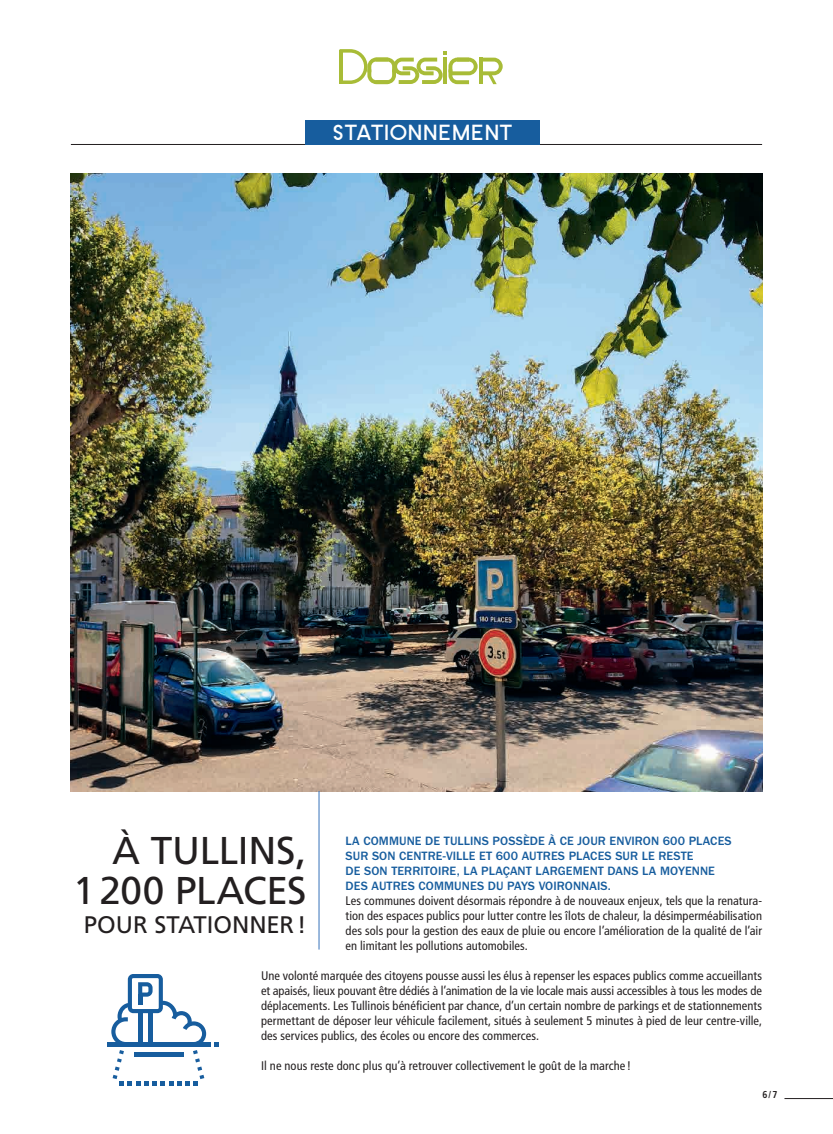
<style>
.page{position:relative;width:833px;height:1134px;background:#fff}
.page>*{position:absolute;margin:0;border:0;box-sizing:border-box;transform-origin:0 0}
.t1{font:38.75px/40px "Frutiger LT Std";letter-spacing:-.01em;color:#231f20;text-align:right}
.t2{font:24px "Frutiger LT Std";color:#231f20}
.t3{font:700 22.75px "SF New Republic";letter-spacing:.01em;color:#fff}
.t4{font:condensed 12.5px/15px "Frutiger LT Std";letter-spacing:.005em;color:#231f20;text-align:justify}
.t5{font:500 12.5px/15px "ITC Franklin Gothic Std";letter-spacing:.01em;color:#175d9e}
.t6{font:700 condensed 10px "Frutiger LT Std";color:#231f20;scale:.96 1}
</style>
<div class="page">
<hr style="left:784px;top:1098px;width:49px;height:1px;background:#231f20">
<hr style="left:71px;top:144px;width:691px;height:1px;background:#231f20">
<div style="left:305px;top:121px;width:234px;height:24px;background:#175d9e"></div>
<svg style="left:339px;top:49px;width:163px;height:36px"></svg>
<hr style="left:339px;top:51px;width:4px;height:33px;background:#a8bc37">
<img style="left:71px;top:174px;width:691px;height:617px">
<svg style="left:214px;top:1042px;width:4px;height:4px"></svg>
<hr style="left:107px;top:1042px;width:103px;height:4px;background:#175d9e">
<svg style="left:111px;top:974px;width:95px;height:111px"></svg>
<div style="left:148px;top:1011px;width:5px;height:33px;background:#175d9e"></div>
<hr style="left:319px;top:791px;width:1px;height:158px;background:#3673ba">
<h3 class="t3" style="left:332px;top:121px;width:181px">STATIONNEMENT</h3>
<h1 class="t1" style="left:73px;top:831px;width:235px">À TULLINS,<br>1200 PLACES</h1>
<h2 class="t2" style="left:84px;top:911px;width:224px">POUR STATIONNER!</h2>
<p class="t5" style="left:345px;top:833px;width:388px">LA COMMUNE DE TULLINS POSSÈDE À CE JOUR ENVIRON 600 PLACES SUR SON CENTRE-VILLE ET 600 AUTRES PLACES SUR LE RESTE<br>DE SON TERRITOIRE, LA PLAÇANT LARGEMENT DANS LA MOYENNE DES AUTRES COMMUNES DU PAYS VOIRONNAIS.</p>
<p class="t4" style="left:345px;top:893px;width:418px">Les communes doivent désormais répondre à de nouveaux enjeux, tels que la renatura&shy;tion des espaces publics pour lutter contre les îlots de chaleur, la désimperméabilisation des sols pour la gestion des eaux de pluie ou encore l’amélioration de la qualité de l’air en limitant les pollutions automobiles.</p>
<p class="t4" style="left:261px;top:968px;width:502px">Une volonté marquée des citoyens pousse aussi les élus à repenser les espaces publics comme accueillants et apaisés, lieux pouvant être dédiés à l’animation de la vie locale mais aussi accessibles à tous les modes de déplacements. Les Tullinois bénéficient par chance, d’un certain nombre de parkings et de stationnements permettant de déposer leur véhicule facilement, situés à seulement 5 minutes à pied de leur centre-ville, des services publics, des écoles ou encore des commerces.</p>
<p class="t4" style="left:261px;top:1058px;width:372px">Il ne nous reste donc plus qu’à retrouver collectivement le goût de la marche !</p>
<p class="t6" style="left:762px;top:1089px;width:17px">6/7</p>
</div>
